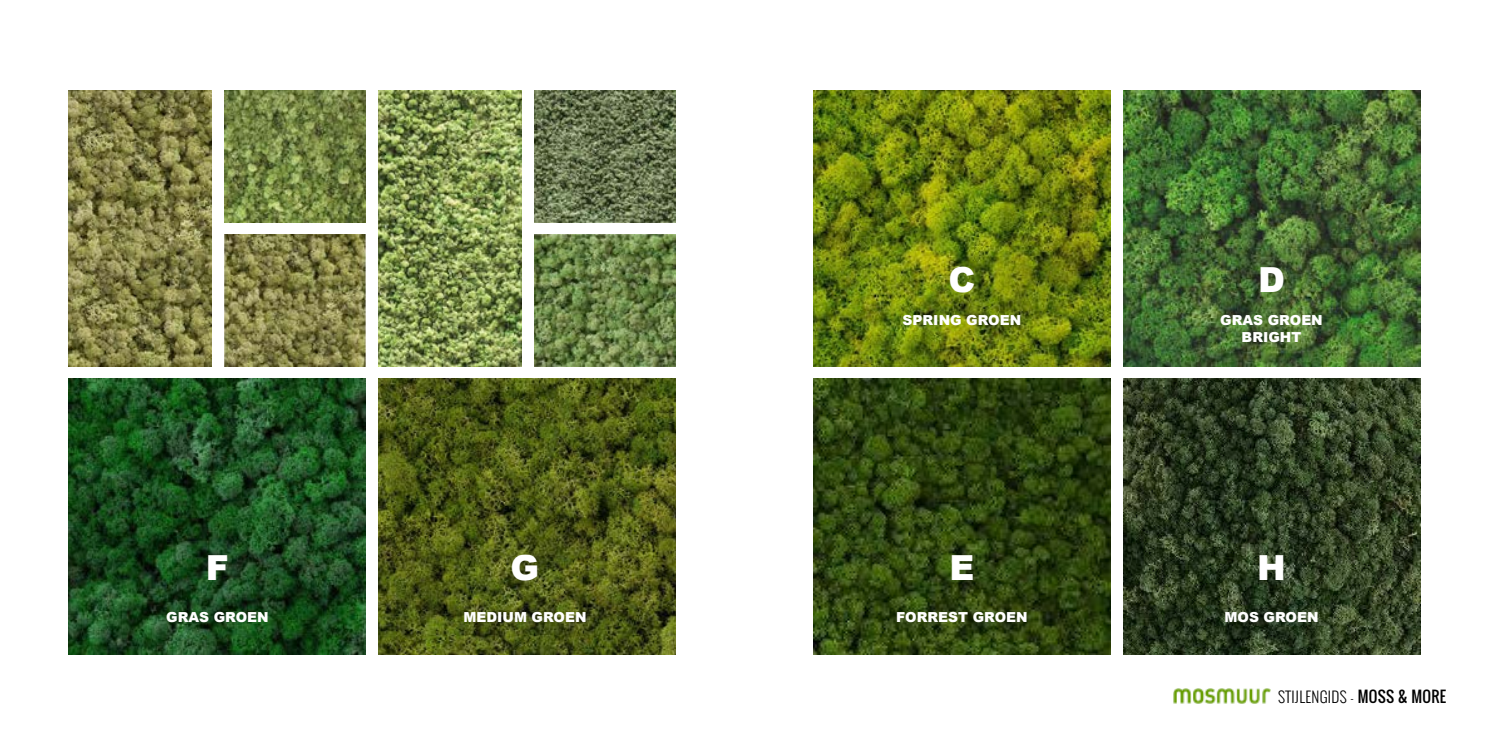
<style>
.page{position:relative;width:1489px;height:745px;background:#fff}
.page>*{position:absolute;margin:0;border:0;box-sizing:border-box;transform-origin:0 0}
.t1{font:900 34.5px "Arial";color:#fff}
.t2{font:300 15px "Oswald";letter-spacing:.02em;color:#000}
.t3{font:900 13.75px/16.5px "Arial";color:#fff;text-align:center}
.s1{font-weight:400}
</style>
<div class="page">
<img style="left:1173px;top:688px;width:97px;height:15px">
<img style="left:378px;top:378px;width:297px;height:276px">
<img style="left:69px;top:90px;width:143px;height:276px">
<img style="left:378px;top:90px;width:143px;height:276px">
<img style="left:225px;top:90px;width:141px;height:132px">
<img style="left:534px;top:90px;width:141px;height:132px">
<img style="left:225px;top:234px;width:141px;height:132px">
<img style="left:534px;top:234px;width:141px;height:132px">
<img style="left:69px;top:378px;width:297px;height:276px">
<img style="left:1123px;top:378px;width:296px;height:276px">
<img style="left:1123px;top:90px;width:296px;height:276px">
<img style="left:813px;top:90px;width:297px;height:276px">
<img style="left:813px;top:378px;width:297px;height:276px">
<h1 class="t1" style="left:206px;top:542px;width:25px">F</h1>
<p class="t3" style="left:166px;top:607px;width:104px">GRAS GROEN</p>
<h1 class="t1" style="left:510px;top:542px;width:30px">G</h1>
<p class="t3" style="left:463px;top:607px;width:125px">MEDIUM GROEN</p>
<h1 class="t1" style="left:948px;top:254px;width:28px">C</h1>
<p class="t3" style="left:902px;top:311px;width:120px">SPRING GROEN</p>
<h1 class="t1" style="left:949px;top:542px;width:26px">E</h1>
<p class="t3" style="left:896px;top:607px;width:133px">FORREST GROEN</p>
<h1 class="t1" style="left:1257px;top:254px;width:28px">D</h1>
<p class="t3" style="left:1220px;top:311px;width:104px">GRAS GROEN<br>BRIGHT</p>
<h1 class="t1" style="left:1256px;top:542px;width:30px">H</h1>
<p class="t3" style="left:1224px;top:607px;width:96px">MOS GROEN</p>
<p class="t2" style="left:1278px;top:685px;width:169px">STIJLENGIDS - <span class="s1">MOSS &amp; MORE</span></p>
</div>
